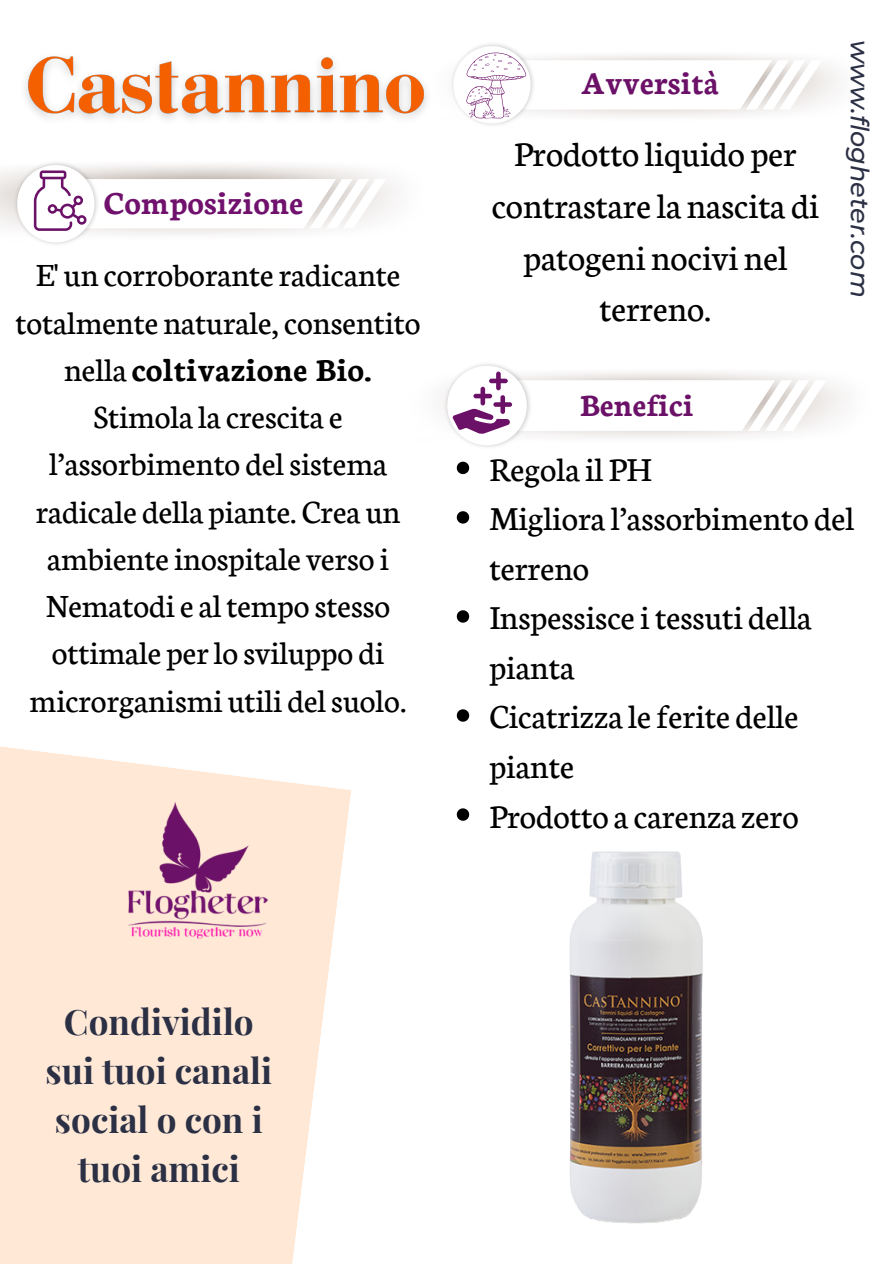
<style>
.page{position:relative;width:894px;height:1264px;background:#fff}
.page>*{position:absolute;margin:0;border:0;box-sizing:border-box;transform-origin:0 0}
.t1{font:37.5px/51.8px "Neuton";color:#000;text-align:center}
.t2{font:35.7px/49.5px "Neuton";color:#000}
.t3{font:700 35.1px/49.1px "Playfair Display";color:#2c3045;text-align:center}
.t4{font:34.5px/47.2px "Neuton";color:#000;text-align:center}
.t5{font:700 34.05px "Neuton";color:#70116d}
.t6{font:700 34.05px "Neuton";color:#6c1168}
.t7{font:700 33.45px "Neuton";color:#6c1168}
.t8{font:italic 500 25.5px "Montserrat";color:#2c3045}
.s1{font-weight:700}
</style>
<div class="page">
<div style="left:0;top:746px;width:339px;height:517px;background:#ffe9d6"></div>
<img style="left:82px;top:762px;width:226px;height:226px">
<svg style="left:17px;top:165px;width:369px;height:77px"></svg>
<svg style="left:453px;top:46px;width:368px;height:77px"></svg>
<img style="left:25px;top:56px;width:405px;height:64px">
<svg style="left:456px;top:461px;width:13px;height:13px"></svg>
<svg style="left:456px;top:511px;width:13px;height:12px"></svg>
<svg style="left:456px;top:610px;width:13px;height:12px"></svg>
<svg style="left:456px;top:709px;width:13px;height:12px"></svg>
<svg style="left:447px;top:366px;width:379px;height:79px"></svg>
<img style="left:308px;top:789px;width:395px;height:474px">
<p class="t5" style="left:104px;top:179px;width:201px">Composizione</p>
<h2 class="t4" style="left:16px;top:249px;width:406px">E' un corroboranteradicante totalmente naturale,consentito nella <span class="s1">coltivazione Bio.<br></span>Stimola la crescita e l’assorbimento delsistema radicale della piante. Crea un ambienteinospitale verso i<br>Nematodie altempo stesso ottimale perlo sviluppo di microrganismi utili delsuolo.</h2>
<p class="t6" style="left:580px;top:59px;width:140px">Avversità</p>
<p class="t1" style="left:491px;top:125px;width:329px">Prodotto liquido per contrastarela nascita di patogeni nocivi nel terreno.</p>
<h3 class="t8" style="left:875px;top:40px;width:259px;rotate:90deg">www.flogheter.com</h3>
<p class="t7" style="left:580px;top:381px;width:115px">Benefici</p>
<p class="t2" style="left:489px;top:442px;width:163px">Regola il PH</p>
<h3 class="t2" style="left:489px;top:491px;width:366px">Migliora l’assorbimento del terreno</h3>
<p class="t2" style="left:489px;top:590px;width:324px">Inspessisceitessuti della pianta</p>
<p class="t2" style="left:489px;top:689px;width:310px">Cicatrizza leferite delle piante</p>
<h4 class="t2" style="left:489px;top:788px;width:311px">Prodotto a carenza zero</h4>
<p class="t3" style="left:45px;top:995px;width:228px">Condividilo sui tuoi canali social o con i tuoi amici</p>
</div>
